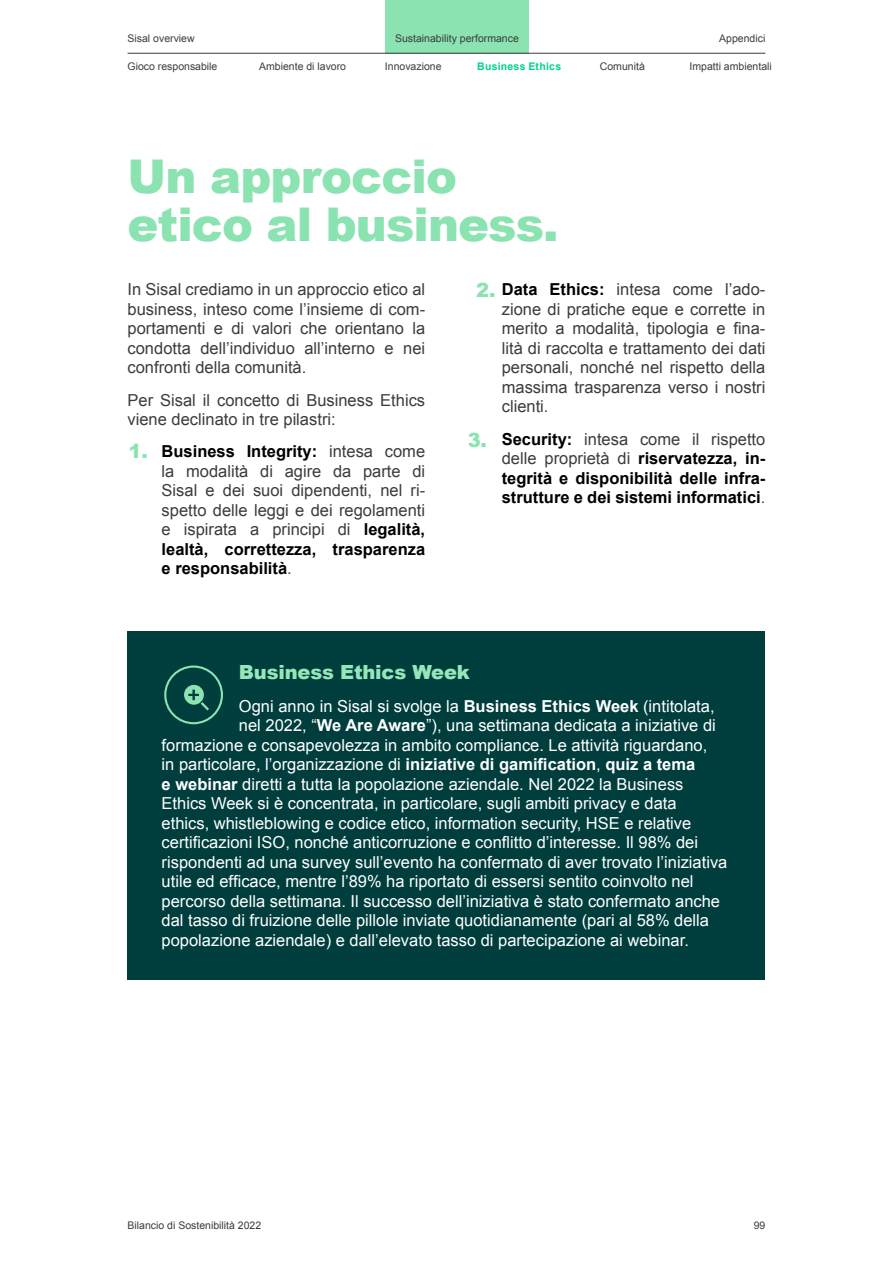
<style>
.page{position:relative;width:893px;height:1263px;background:#fff}
.page>*{position:absolute;margin:0;border:0;box-sizing:border-box;transform-origin:0 0}
.t1{font:900 46.5px/48px "Arial";letter-spacing:-.02em;color:#8ae3b0}
.t2{font:900 19.5px "Arial";letter-spacing:-.01em;color:#95e6b8}
.t3{font:900 19.5px "Arial";color:#8ae3b0}
.t4{font:16.5px "Arial";color:#fff}
.t5{font:16.5px/19.5px "Arial";color:#3c3c3b;text-align:justify}
.t6{font:700 16.5px/19.5px "Arial";color:#000;text-align:justify}
.t7{font:10.5px "Arial";color:#3c3c3b}
.t8{font:700 10.5px "Arial";letter-spacing:.02em;color:#00d191}
.s1{font-weight:700;color:#000}
.s2{font-weight:400;color:#3c3c3b}
.s3{font-weight:700}
</style>
<div class="page">
<div style="left:385px;top:0;width:144px;height:53px;background:#8ae3b0"></div>
<hr style="left:128px;top:53px;width:637px;height:1px;background:#3c3c3b">
<div style="left:128px;top:631px;width:637px;height:349px;background:#003d3d"></div>
<div style="left:164px;top:665px;width:59px;height:59px;border:2px solid #8ae3b0;border-radius:50%"></div>
<svg style="left:184px;top:685px;width:25px;height:25px"></svg>
<p class="t7" style="left:128px;top:31px;width:69px">Sisal overview</p>
<p class="t7" style="left:395px;top:31px;width:125px">Sustainability performance</p>
<p class="t7" style="left:719px;top:31px;width:48px">Appendici</p>
<p class="t7" style="left:128px;top:59px;width:91px">Gioco responsabile</p>
<p class="t7" style="left:259px;top:59px;width:88px">Ambiente di lavoro</p>
<p class="t7" style="left:385px;top:59px;width:58px">Innovazione</p>
<p class="t8" style="left:477px;top:59px;width:85px">Business Ethics</p>
<p class="t7" style="left:600px;top:59px;width:46px">Comunità</p>
<p class="t7" style="left:689px;top:59px;width:84px">Impatti ambientali</p>
<h1 class="t1" style="left:128px;top:151px;width:433px">Un approccio etico al business.</h1>
<p class="t5" style="left:128px;top:280px;width:299px">In Sisal crediamo in un approccio etico al business, inteso come l’insieme di com&shy;portamenti e di valori che orientano la condotta dell’individuo all’interno e nei confronti della comunità.</p>
<p class="t5" style="left:128px;top:390px;width:299px">Per Sisal il concetto di Business Ethics viene declinato in tre pilastri:</p>
<p class="t5" style="left:162px;top:442px;width:265px"><span class="s1">Business Integrity:</span> intesa come la modalità di agire da parte di Sisal e dei suoi dipendenti, nel ri&shy;spetto delle leggi e dei regolamenti e ispirata a principi di <span class="s1">legalità, lealtà, correttezza, trasparenza e responsabilità</span>.</p>
<p class="t3" style="left:129px;top:437px;width:21px">1.</p>
<p class="t3" style="left:476px;top:276px;width:21px">2.</p>
<p class="t5" style="left:502px;top:280px;width:265px"><span class="s1">Data Ethics:</span> intesa come l’ado&shy;zione di pratiche eque e corrette in merito a modalità, tipologia e fina&shy;lità di raccolta e trattamento dei dati personali, nonché nel rispetto della massima trasparenza verso i nostri clienti.</p>
<p class="t6" style="left:502px;top:430px;width:265px">Security: <span class="s2">intesa come il rispetto delle proprietà di</span> riservatezza, in&shy;tegrità e disponibilità delle infra&shy;strutture e dei sistemi informatici<span class="s2">.</span></p>
<p class="t3" style="left:468px;top:426px;width:21px">3.</p>
<p class="t2" style="left:239px;top:658px;width:232px">Business Ethics Week</p>
<p class="t4" style="left:239px;top:695px;width:477px">Ogni anno in Sisal si svolge la <span class="s3">Business Ethics Week</span> (intitolata,</p>
<p class="t4" style="left:239px;top:715px;width:478px">nel 2022, “<span class="s3">We Are Aware</span>”), una settimana dedicata a iniziative di</p>
<p class="t4" style="left:162px;top:734px;width:547px">formazione e consapevolezza in ambito compliance. Le attività riguardano,</p>
<p class="t4" style="left:162px;top:754px;width:535px">in particolare, l’organizzazione di <span class="s3">iniziative di gamification</span>, <span class="s3">quiz a tema</span></p>
<p class="t4" style="left:162px;top:773px;width:523px"><span class="s3">e webinar</span> diretti a tutta la popolazione aziendale. Nel 2022 la Business</p>
<p class="t4" style="left:162px;top:793px;width:517px">Ethics Week si è concentrata, in particolare, sugli ambiti privacy e data</p>
<p class="t4" style="left:162px;top:812px;width:531px">ethics, whistleblowing e codice etico, information security, HSE e relative</p>
<p class="t4" style="left:162px;top:832px;width:538px">certificazioni ISO, nonché anticorruzione e conflitto d’interesse. Il 98% dei</p>
<p class="t4" style="left:162px;top:851px;width:567px">rispondenti ad una survey sull’evento ha confermato di aver trovato l’iniziativa</p>
<p class="t4" style="left:162px;top:871px;width:533px">utile ed efficace, mentre l’89% ha riportato di essersi sentito coinvolto nel</p>
<p class="t4" style="left:162px;top:890px;width:560px">percorso della settimana. Il successo dell’iniziativa è stato confermato anche</p>
<p class="t4" style="left:162px;top:910px;width:549px">dal tasso di fruizione delle pillole inviate quotidianamente (pari al 58% della</p>
<p class="t4" style="left:162px;top:929px;width:529px">popolazione aziendale) e dall’elevato tasso di partecipazione ai webinar.</p>
<p class="t7" style="left:128px;top:1218px;width:135px">Bilancio di Sostenibilità 2022</p>
<p class="t7" style="left:754px;top:1218px;width:13px">99</p>
</div>
